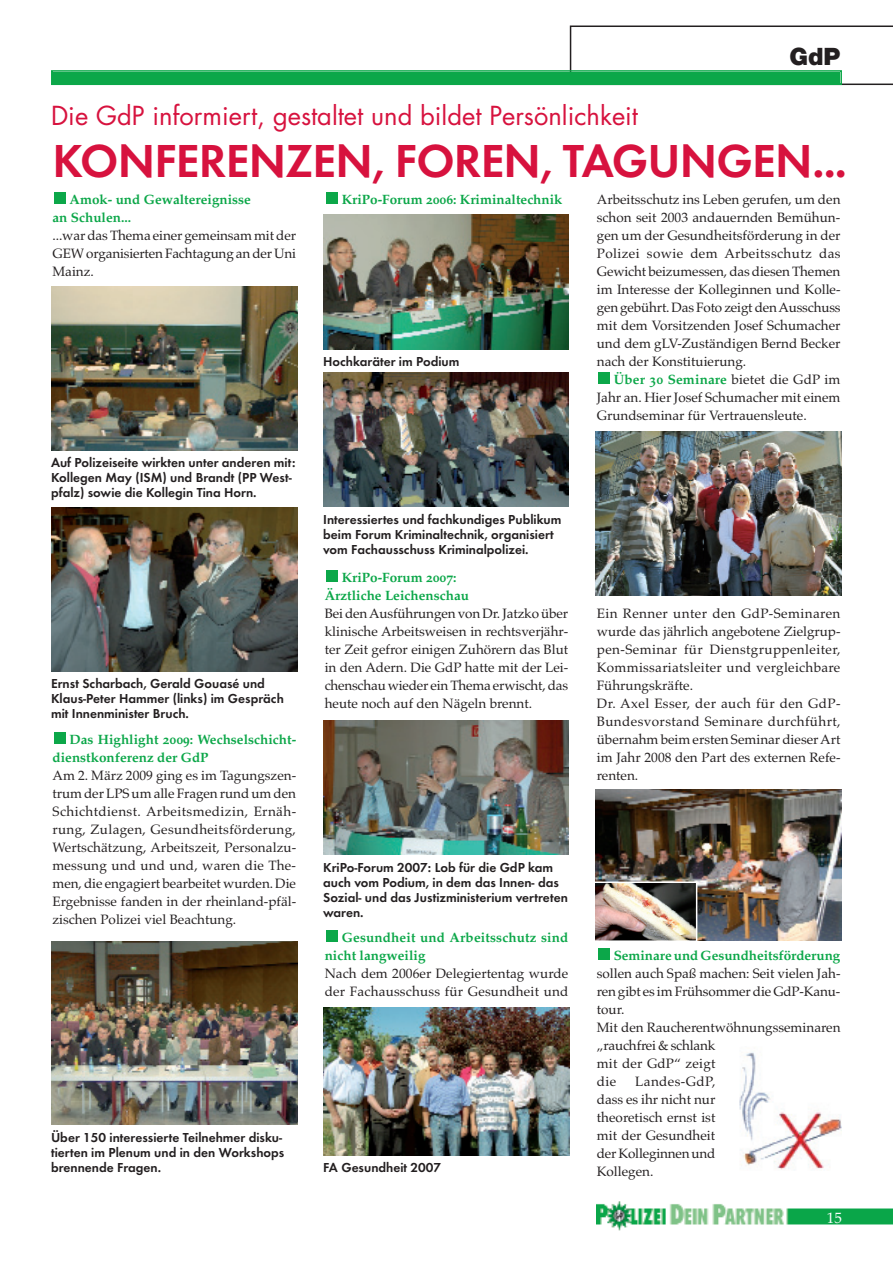
<style>
.page{position:relative;width:893px;height:1263px;background:#fff}
.page>*{position:absolute;margin:0;border:0;box-sizing:border-box;transform-origin:0 0}
.t1{font:48px "Futura Dem";letter-spacing:-.015em;color:#d7123e}
.t2{font:25.5px "Futura";color:#d7123e}
.t3{font:900 24px "Helvetica Neue";color:#231f20}
.t4{font:15px "Palatino";color:#fff}
.t5{font:13.5px/18px "Palatino";color:#231f20;text-align:justify}
.t6{font:13.5px/15px "Futura Dem";color:#231f20}
.t7{font:13.5px/18px "Palatino";letter-spacing:.02em;color:#231f20}
.t8{font:13.5px/18px "Palatino Bold Os F";color:#0ca749}
.s1{font-family:"Palatino";color:#231f20}
</style>
<div class="page">
<div style="left:54px;top:733px;width:11px;height:11px;background:#0ca749"></div>
<div style="left:54px;top:193px;width:11px;height:11px;background:#0ca749"></div>
<div style="left:326px;top:931px;width:11px;height:11px;background:#0ca749"></div>
<div style="left:326px;top:571px;width:11px;height:11px;background:#0ca749"></div>
<div style="left:326px;top:193px;width:11px;height:11px;background:#0ca749"></div>
<div style="left:598px;top:373px;width:11px;height:11px;background:#0ca749"></div>
<div style="left:598px;top:949px;width:11px;height:11px;background:#0ca749"></div>
<svg style="left:570px;top:26px;width:323px;height:59px"></svg>
<div style="left:53px;top:72px;width:787px;height:12px;background:#0ca749"></div>
<div style="left:51px;top:70px;width:791px;height:15px;border:2px solid #0ca749"></div>
<img style="left:597px;top:1201px;width:296px;height:30px">
<img style="left:51px;top:287px;width:247px;height:164px">
<img style="left:51px;top:507px;width:247px;height:164px">
<img style="left:323px;top:1007px;width:247px;height:149px">
<img style="left:595px;top:432px;width:247px;height:164px">
<img style="left:595px;top:790px;width:247px;height:150px">
<img style="left:596px;top:884px;width:98px;height:55px">
<div style="left:593px;top:881px;width:104px;height:61px;border:2px solid #fff"></div>
<img style="left:51px;top:942px;width:247px;height:182px">
<img style="left:323px;top:215px;width:246px;height:134px">
<img style="left:323px;top:720px;width:246px;height:135px">
<img style="left:323px;top:372px;width:246px;height:135px">
<img style="left:739px;top:1052px;width:103px;height:118px">
<h2 class="t2" style="left:51px;top:104px;width:588px">Die GdP informiert, gestaltet und bildet Persönlichkeit</h2>
<h3 class="t3" style="left:789px;top:48px;width:53px">GdP</h3>
<h1 class="t1" style="left:53px;top:141px;width:796px">KONFERENZEN, FOREN, TAGUNGEN...</h1>
<p class="t8" style="left:53px;top:192px;width:200px;text-indent:17px">Amok- und Gewaltereignisse an Schulen...</p>
<p class="t5" style="left:53px;top:228px;width:245px">...war das Thema einer gemeinsam mit der GEW organisierten Fachtagung an der Uni Mainz.</p>
<p class="t5" style="left:597px;top:192px;width:245px">Arbeitsschutz ins Leben gerufen, um den schon seit 2003 andauernden Bemühun&shy;gen um der Gesundheitsförderung in der Polizei sowie dem Arbeitsschutz das Gewicht beizumessen, das diesen Themen im Interesse der Kolleginnen und Kolle&shy;gen gebührt. Das Foto zeigt den Ausschuss mit dem Vorsitzenden Josef Schumacher und dem gLV-Zuständigen Bernd Becker nach der Konstituierung.</p>
<p class="t8" style="left:614px;top:372px;width:228px">Über 30 Seminare <span class="s1">bietet die GdP im</span></p>
<p class="t5" style="left:597px;top:390px;width:245px">Jahr an. Hier Josef Schumacher mit einem<br>Grundseminar für Vertrauensleute.</p>
<p class="t8" style="left:342px;top:192px;width:222px">KriPo-Forum 2006: Kriminaltechnik</p>
<p class="t6" style="left:323px;top:355px;width:138px">Hochkaräter im Podium</p>
<p class="t6" style="left:51px;top:456px;width:246px">Auf Polizeiseite wirkten unter anderen mit:<br>Kollegen May (ISM) und Brandt (PP West&shy;pfalz) sowie die Kollegin Tina Horn.</p>
<p class="t6" style="left:51px;top:677px;width:234px">Ernst Scharbach, Gerald Gouasé und<br>Klaus-Peter Hammer (links) im Gespräch mit Innenminister Bruch.</p>
<p class="t8" style="left:53px;top:732px;width:245px;text-indent:17px">Das Highlight 2009: Wechselschicht&shy;dienstkonferenz der GdP</p>
<p class="t5" style="left:53px;top:768px;width:245px">Am 2. März 2009 ging es im Tagungszen&shy;trum der LPS um alle Fragen rund um den Schichtdienst. Arbeitsmedizin, Ernäh&shy;rung, Zulagen, Gesundheitsförderung, Wertschätzung, Arbeitszeit, Personalzu&shy;messung und und und, waren die The&shy;men, die engagiert bearbeitet wurden. Die Ergebnisse fanden in der rheinland-pfäl&shy;zischen Polizei viel Beachtung.</p>
<p class="t6" style="left:323px;top:513px;width:240px">Interessiertes und fachkundiges Publikum beim Forum Kriminaltechnik, organisiert vom Fachausschuss Kriminalpolizei.</p>
<p class="t8" style="left:325px;top:570px;width:146px;text-align:center">KriPo-Forum 2007:<br>Ärztliche Leichenschau</p>
<p class="t5" style="left:325px;top:606px;width:245px">Bei den Ausführungen von Dr. Jatzko über klinische Arbeitsweisen in rechtsverjähr&shy;ter Zeit gefror einigen Zuhörern das Blut in den Adern. Die GdP hatte mit der Lei&shy;chenschau wieder ein Thema erwischt, das heute noch auf den Nägeln brennt.</p>
<p class="t6" style="left:323px;top:861px;width:246px">KriPo-Forum 2007: Lob für die GdP kam auch vom Podium, in dem das Innen- das<br>Sozial- und das Justizministerium vertreten waren.</p>
<p class="t8" style="left:325px;top:930px;width:245px;text-indent:17px">Gesundheit und Arbeitsschutz sind nicht langweilig</p>
<p class="t5" style="left:325px;top:966px;width:245px">Nach dem 2006er Delegiertentag wurde der Fachausschuss für Gesundheit und</p>
<p class="t6" style="left:51px;top:1131px;width:235px">Über 150 interessierte Teilnehmer disku&shy;tierten im Plenum und in den Workshops brennende Fragen.</p>
<p class="t6" style="left:323px;top:1161px;width:120px">FA Gesundheit 2007</p>
<p class="t7" style="left:597px;top:606px;width:245px">Ein Renner unter den GdP-Seminaren wurde das jährlich angebotene Zielgrup&shy;pen-Seminar für Dienstgruppenleiter, Kommissariatsleiter und vergleichbare Führungskräfte.<br>Dr. Axel Esser, der auch für den GdP-Bundesvorstand Seminare durchführt, übernahm beim ersten Seminar dieser Art im Jahr 2008 den Part des externen Refe&shy;renten.</p>
<p class="t8" style="left:614px;top:948px;width:228px">Seminare und Gesundheitsförderung</p>
<p class="t5" style="left:597px;top:966px;width:245px;text-align:left">sollen auch Spaß machen: Seit vielen Jah&shy;ren gibt es im Frühsommer die GdP-Kanu&shy;tour.<br>Mit den Raucherentwöhnungsseminaren „rauchfrei &amp; schlank<br>mit der GdP“ zeigt<br>die</p>
<p class="t5" style="left:597px;top:1074px;width:120px;text-indent:38px">Landes-GdP, dass es ihr nicht nur theoretisch ernst ist mit der Gesundheit der Kolleginnen und Kollegen.</p>
<p class="t4" style="left:827px;top:1211px;width:16px">15</p>
</div>
